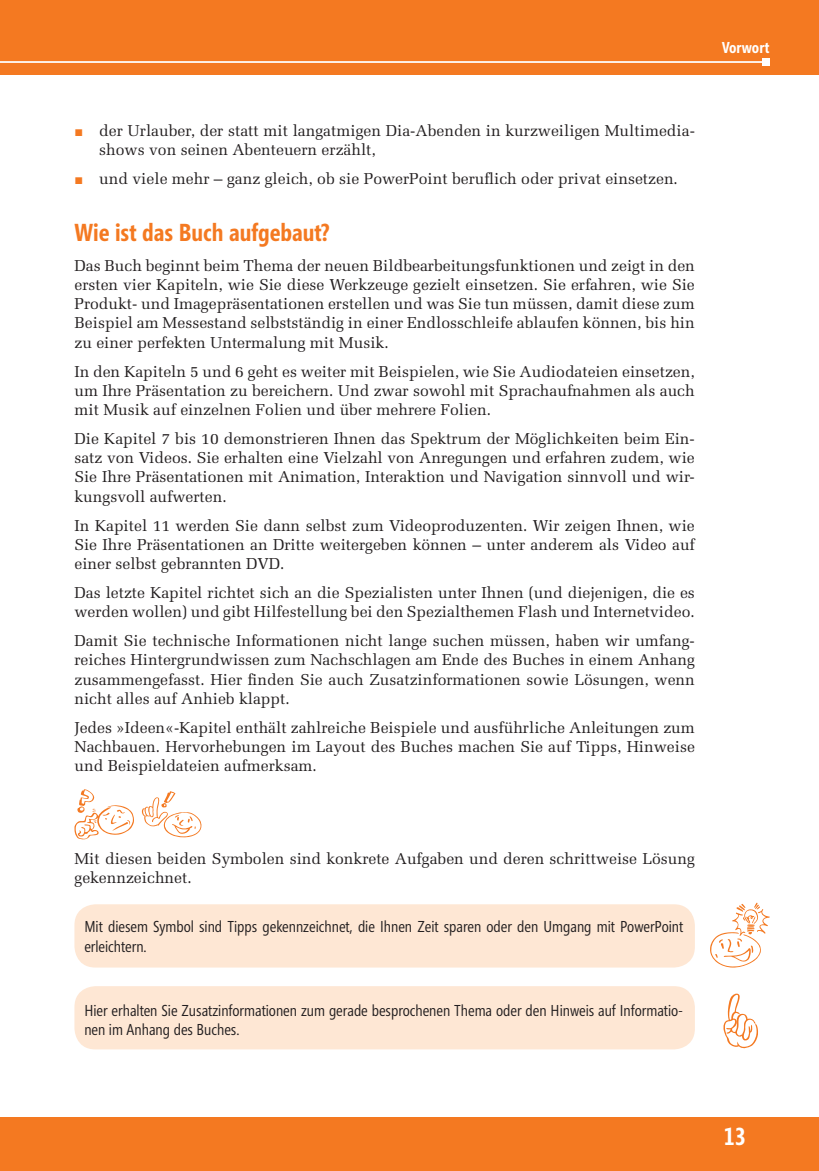
<style>
.page{position:relative;width:819px;height:1171px;background:#fff}
.page>*{position:absolute;margin:0;border:0;box-sizing:border-box;transform-origin:0 0}
.t1{font:700 24.5px "Segoe Condensed";color:#f47921}
.t2{font:700 24.5px "Segoe Condensed";color:#fff}
.t3{font:15.75px/19.2px "Melior";color:#231f20;text-align:justify}
.t4{font:15.75px/19.2px "Segoe Condensed";color:#231f20}
.t5{font:700 15.75px "Segoe Condensed";color:#fff}
</style>
<div class="page">
<div style="left:0;top:0;width:819px;height:75px;background:#f47921"></div>
<div style="left:0;top:1117px;width:819px;height:54px;background:#f47921"></div>
<hr style="left:0;top:61px;width:765px;height:2px;background:#fff">
<div style="left:762px;top:59px;width:7px;height:7px;background:#fff"></div>
<svg style="left:74px;top:789px;width:60px;height:50px"></svg>
<svg style="left:142px;top:791px;width:59px;height:46px"></svg>
<div style="left:74px;top:904px;width:620px;height:63px;background:#fee7d4;border-radius:21px"></div>
<svg style="left:710px;top:903px;width:59px;height:64px"></svg>
<div style="left:74px;top:986px;width:620px;height:63px;background:#fee7d4;border-radius:21px"></div>
<svg style="left:723px;top:993px;width:35px;height:55px"></svg>
<p class="t5" style="left:721px;top:38px;width:49px">Vorwort</p>
<p class="t3" style="left:99px;top:121px;width:597px">der Urlauber, der statt mit langatmigen Dia-Abenden in kurzweiligen Multimedia&shy;shows von seinen Abenteuern erzählt,</p>
<p class="t3" style="left:99px;top:169px;width:580px">und viele mehr – ganz gleich, ob sie PowerPoint beruflich oder privat einsetzen.</p>
<h1 class="t1" style="left:74px;top:219px;width:256px">Wie ist das Buch aufgebaut?</h1>
<p class="t3" style="left:74px;top:256px;width:622px">Das Buch beginnt beim Thema der neuen Bildbearbeitungsfunktionen und zeigt in den ersten vier Kapiteln, wie Sie diese Werkzeuge gezielt einsetzen. Sie erfahren, wie Sie Produkt- und Imagepräsentationen erstellen und was Sie tun müssen, damit diese zum Beispiel am Messestand selbstständig in einer Endlosschleife ablaufen können, bis hin zu einer perfekten Untermalung mit Musik.</p>
<p class="t3" style="left:74px;top:361px;width:622px">In den Kapiteln 5 und 6 geht es weiter mit Beispielen, wie Sie Audiodateien einsetzen, um Ihre Präsentation zu bereichern. Und zwar sowohl mit Sprachaufnahmen als auch mit Musik auf einzelnen Folien und über mehrere Folien.</p>
<p class="t3" style="left:74px;top:429px;width:622px">Die Kapitel 7 bis 10 demonstrieren Ihnen das Spektrum der Möglichkeiten beim Ein&shy;satz von Videos. Sie erhalten eine Vielzahl von Anregungen und erfahren zudem, wie Sie Ihre Präsentationen mit Animation, Interaktion und Navigation sinnvoll und wir&shy;kungsvoll aufwerten.</p>
<p class="t3" style="left:74px;top:515px;width:622px">In Kapitel 11 werden Sie dann selbst zum Videoproduzenten. Wir zeigen Ihnen, wie Sie Ihre Präsentationen an Dritte weitergeben können – unter anderem als Video auf einer selbst gebrannten DVD.</p>
<p class="t3" style="left:74px;top:583px;width:622px">Das letzte Kapitel richtet sich an die Spezialisten unter Ihnen (und diejenigen, die es werden wollen) und gibt Hilfestellung bei den Spezialthemen Flash und Internetvideo.</p>
<p class="t3" style="left:74px;top:631px;width:622px">Damit Sie technische Informationen nicht lange suchen müssen, haben wir umfang&shy;reiches Hintergrundwissen zum Nachschlagen am Ende des Buches in einem Anhang zusammengefasst. Hier finden Sie auch Zusatzinformationen sowie Lösungen, wenn nicht alles auf Anhieb klappt.</p>
<p class="t3" style="left:74px;top:718px;width:622px">Jedes »Ideen«-Kapitel enthält zahlreiche Beispiele und ausführliche Anleitungen zum Nachbauen. Hervorhebungen im Layout des Buches machen Sie auf Tipps, Hinweise und Beispieldateien aufmerksam.</p>
<p class="t3" style="left:74px;top:849px;width:622px">Mit diesen beiden Symbolen sind konkrete Aufgaben und deren schrittweise Lösung gekennzeichnet.</p>
<p class="t4" style="left:84px;top:917px;width:600px">Mit diesem Symbol sind Tipps gekennzeichnet, die Ihnen Zeit sparen oder den Umgang mit PowerPoint erleichtern.</p>
<p class="t4" style="left:84px;top:1000px;width:600px">Hier erhalten Sie Zusatzinformationen zum gerade besprochenen Thema oder den Hinweis auf Informatio&shy;nen im Anhang des Buches.</p>
<h1 class="t2" style="left:723px;top:1122px;width:23px">13</h1>
</div>
